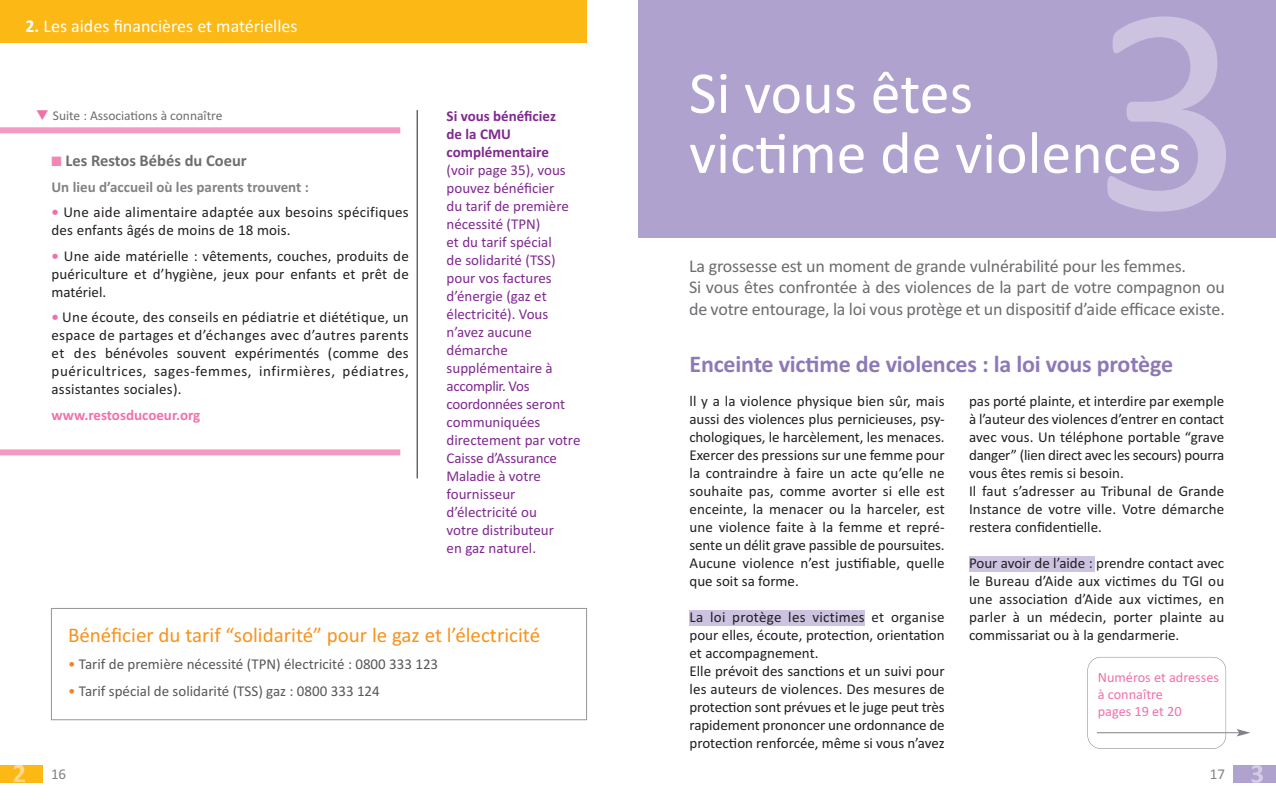
<style>
.page{position:relative;width:1276px;height:808px;background:#fff}
.page>*{position:absolute;margin:0;border:0;box-sizing:border-box;transform-origin:0 0}
.t1{font:60px/60px "Calibri";color:#fff}
.t2{font:700 24px "Calibri";letter-spacing:-.01em;color:#8d79b7}
.t3{font:21px "Calibri";color:#f7931d}
.t4{font:18px/21.6px "Calibri";letter-spacing:-.01em;color:#6c6d70}
.t5{font:18px "Calibri";color:#fff}
.t6{font:700 16.5px "Calibri";color:#6c6d70}
.t7{font:15px/18px "Calibri";color:#231f20;text-align:justify}
.t8{font:15px/18px "Calibri";color:#802990}
.t9{font:15px "Calibri";color:#57585a}
.t10{font:15px/18px "Calibri";letter-spacing:.02em;color:#231f20}
.t11{font:700 15px/18px "Calibri";color:#802990}
.t12{font:700 15px "Calibri";color:#808285}
.t13{font:700 15px "Calibri";color:#f171ab}
.t14{font:15px "Calibri";color:#808285}
.t15{font:14.25px/17.1px "Calibri";color:#f171ab}
.t16{font:13.5px "Calibri";color:#6c6d70}
.s1{font-weight:700}
.s2{color:#f171ab}
.s3{color:#f287b6}
.s4{font-weight:700;color:#f171ab}
.s5{color:#f58220}
</style>
<div class="page">
<div style="left:969px;top:557px;width:125px;height:15px;background:#ccc3e0"></div>
<div style="left:689px;top:610px;width:176px;height:15px;background:#ccc3e0"></div>
<div style="left:0;top:765px;width:43px;height:17px;background:#fcb814"></div>
<svg style="left:14px;top:765px;width:11px;height:17px"></svg>
<div style="left:1233px;top:765px;width:43px;height:17px;background:#b0a2ce"></div>
<svg style="left:1251px;top:765px;width:12px;height:18px"></svg>
<div style="left:638px;top:0;width:638px;height:238px;background:#b0a2ce"></div>
<svg style="left:1107px;top:16px;width:119px;height:196px"></svg>
<div style="left:0;top:0;width:587px;height:43px;background:#fcb814"></div>
<div style="left:51px;top:608px;width:536px;height:112px;border:1px solid #939598"></div>
<hr style="left:1097px;top:732px;width:142px;height:1px;background:#808285">
<svg style="left:1236px;top:729px;width:14px;height:7px"></svg>
<div style="left:1087px;top:657px;width:139px;height:92px;border:1px solid #939598;border-radius:13px"></div>
<div style="left:0;top:127px;width:400px;height:6px;background:#f499c2"></div>
<hr style="left:417px;top:110px;width:1px;height:368px;background:#231f20">
<div style="left:0;top:449px;width:400px;height:6px;background:#f499c2"></div>
<p class="t5" style="left:26px;top:15px;width:273px"><span class="s1">2.</span> Les aides financières et matérielles</p>
<p class="t16" style="left:36px;top:108px;width:188px"><span class="s2">❑</span> Suite : Associations à connaître</p>
<p class="t6" style="left:52px;top:151px;width:197px"><span class="s3">■</span> Les Restos Bébés du Coeur</p>
<p class="t12" style="left:52px;top:178px;width:259px">un lieu d’accueil où les parents trouvent :</p>
<p class="t10" style="left:52px;top:203px;width:359px"><span class="s4">•</span> Une aide alimentaire adaptée aux besoins spécifiques des enfants âgés de moins de 18 mois.</p>
<p class="t7" style="left:52px;top:246px;width:359px"><span class="s4">•</span> Une aide matérielle : vêtements, couches, produits de puériculture et d’hygiène, jeux pour enfants et prêt de matériel.</p>
<p class="t7" style="left:52px;top:308px;width:359px"><span class="s4">•</span> Une écoute, des conseils en pédiatrie et diététique, un espace de partages et d’échanges avec d’autres parents et des bénévoles souvent expérimentés (comme des puéricultrices, sages-femmes, infirmières, pédiatres, assistantes sociales).</p>
<p class="t13" style="left:52px;top:406px;width:150px">www.restosducoeur.org</p>
<p class="t11" style="left:446px;top:107px;width:111px">Si vous bénéficiez de la CMu complémentaire</p>
<p class="t8" style="left:446px;top:161px;width:135px">(voir page 35), vous pouvez bénéficier<br>du tarif de première nécessité (TPN)<br>et du tarif spécial<br>de solidarité (TSS) pour vos factures d’énergie (gaz et électricité). Vous n’avez aucune démarche supplémentaire à accomplir. Vos coordonnées seront communiquées directement par votre<br>Caisse d’Assurance<br>Maladie à votre fournisseur d’électricité ou<br>votre distributeur<br>en gaz naturel.</p>
<h3 class="t3" style="left:68px;top:622px;width:473px">Bénéficier du tarif “solidarité” pour le gaz et l’électricité</h3>
<p class="t9" style="left:68px;top:655px;width:372px"><span class="s5">•</span> Tarif de première nécessité (TPN) électricité : 0800 333 123</p>
<p class="t9" style="left:68px;top:682px;width:313px"><span class="s5">•</span> Tarif spécial de solidarité (TSS) gaz : 0800 333 124</p>
<h1 class="t1" style="left:689px;top:62px;width:494px">Si vous êtes<br>victime de violences</h1>
<p class="t4" style="left:689px;top:254px;width:537px">La grossesse est un moment de grande vulnérabilité pour les femmes.<br>Si vous êtes confrontée à des violences de la part de votre compagnon ou de votre entourage, la loi vous protège et un dispositif d’aide efficace existe.</p>
<h2 class="t2" style="left:689px;top:349px;width:485px">Enceinte victime de violences : la loi vous protège</h2>
<p class="t7" style="left:969px;top:392px;width:257px;text-align:left">pas porté plainte, et interdire par exemple à l’auteur des violences d’entrer en contact avec vous. Un téléphone portable “grave danger” (lien direct avec les secours) pourra vous êtes remis si besoin.<br>Il faut s’adresser au Tribunal de Grande Instance de votre ville. Votre démarche restera confidentielle.</p>
<p class="t7" style="left:969px;top:554px;width:257px">Pour avoir de l’aide : prendre contact avec le Bureau d’Aide aux victimes du TGI ou une association d’Aide aux victimes, en parler à un médecin, porter plainte au commissariat ou à la gendarmerie.</p>
<p class="t7" style="left:689px;top:391px;width:257px">ll y a la violence physique bien sûr, mais aussi des violences plus pernicieuses, psy&shy;chologiques, le harcèlement, les menaces.<br>Exercer des pressions sur une femme pour la contraindre à faire un acte qu’elle ne souhaite pas, comme avorter si elle est enceinte, la menacer ou la harceler, est une violence faite à la femme et repré&shy;sente un délit grave passible de poursuites.<br>Aucune violence n’est justifiable, quelle que soit sa forme.</p>
<p class="t7" style="left:689px;top:607px;width:257px;text-align:left">La loi protège les victimes et organise pour elles, écoute, protection, orientation et accompagnement.<br>Elle prévoit des sanctions et un suivi pour les auteurs de violences. Des mesures de protection sont prévues et le juge peut très rapidement prononcer une ordonnance de protection renforcée, même si vous n’avez</p>
<p class="t15" style="left:1097px;top:669px;width:123px">Numéros et adresses à connaître<br>pages 19 et 20</p>
<p class="t14" style="left:51px;top:765px;width:17px">16</p>
<p class="t14" style="left:1209px;top:765px;width:17px">17</p>
</div>
